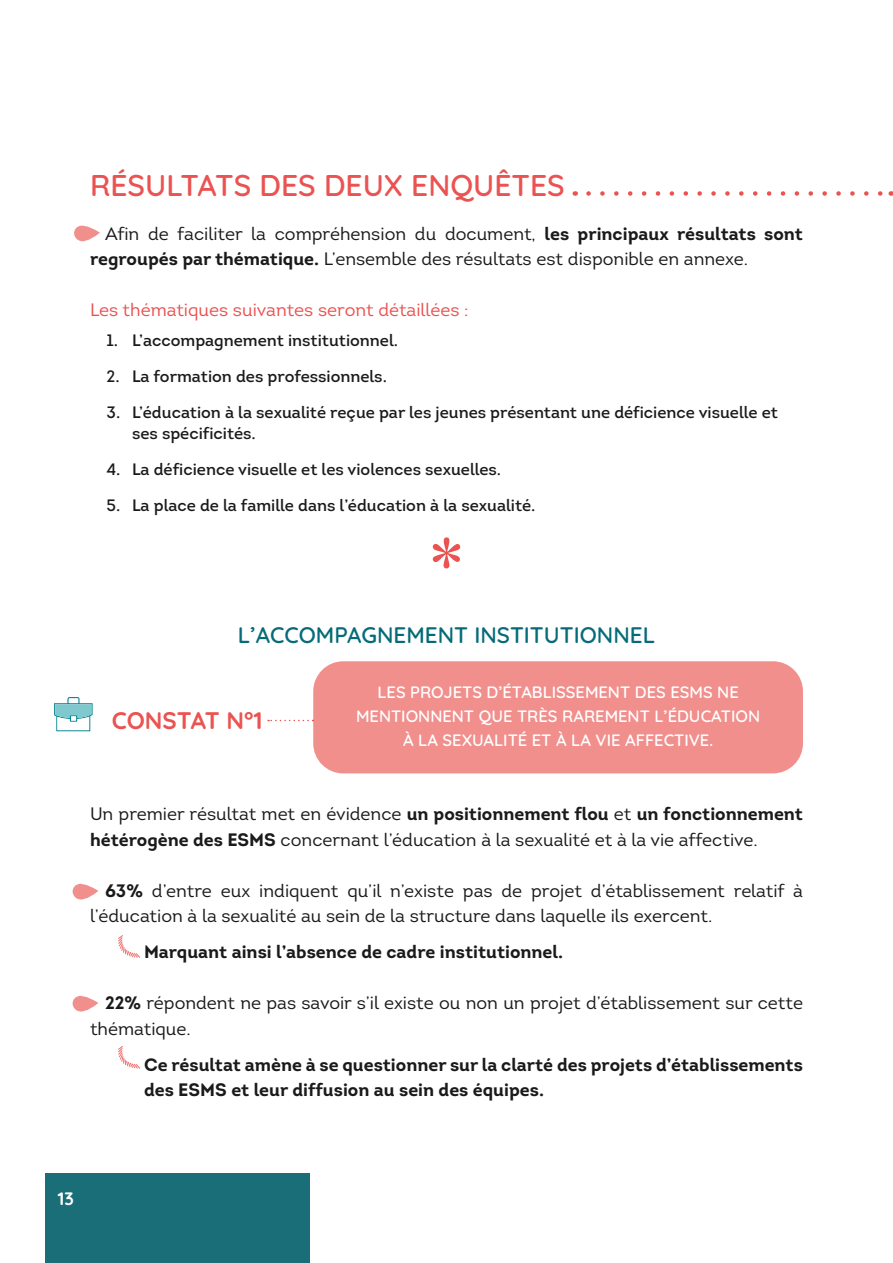
<style>
.page{position:relative;width:893px;height:1263px;background:#fff}
.page>*{position:absolute;margin:0;border:0;box-sizing:border-box;transform-origin:0 0}
.t1{font:600 30px "Quicksand";color:#ea5351}
.t2{font:700 24px "Quicksand";color:#ea5351}
.t3{font:600 22.5px "Quicksand";color:#056b78}
.t4{font:18px/25.5px "Intro";color:#1a1a1a}
.t5{font:700 18px/25.5px "Intro";color:#1a1a1a}
.t6{font:18px "Intro";color:#ea5351}
.t7{font:700 18px "Quicksand";color:#fff}
.t8{font:16.5px/21px "Intro";color:#1a1a1a}
.t9{font:600 16.5px/24px "Quicksand";color:#fff;text-align:center}
.s1{font-weight:700}
</style>
<div class="page">
<div style="left:45px;top:1174px;width:265px;height:89px;background:#196e77"></div>
<svg style="left:432px;top:537px;width:29px;height:31px"></svg>
<div style="left:313px;top:661px;width:490px;height:112px;background:#f18f8d;border-radius:30px"></div>
<svg style="left:268px;top:720px;width:45px;height:1px"></svg>
<svg style="left:72px;top:883px;width:26px;height:17px"></svg>
<svg style="left:118px;top:935px;width:22px;height:23px"></svg>
<svg style="left:72px;top:995px;width:26px;height:17px"></svg>
<svg style="left:118px;top:1046px;width:22px;height:23px"></svg>
<svg style="left:588px;top:191px;width:295px;height:5px"></svg>
<svg style="left:54px;top:697px;width:39px;height:34px"></svg>
<svg style="left:74px;top:225px;width:26px;height:17px"></svg>
<h1 class="t1" style="left:90px;top:162px;width:476px">RÉSULTATS DES DEUX ENQUÊTES</h1>
<p class="t4" style="left:90px;top:221px;width:714px;text-indent:15px">Afin de faciliter la compréhension du document, <span class="s1">les principaux résultats sont regroupés par thématique.</span> L’ensemble des résultats est disponible en annexe.</p>
<p class="t6" style="left:90px;top:299px;width:380px">Les thématiques suivantes seront détaillées :</p>
<p class="t8" style="left:106px;top:330px;width:293px">1. L’accompagnement institutionnel.</p>
<p class="t8" style="left:106px;top:366px;width:282px">2. La formation des professionnels.</p>
<p class="t8" style="left:132px;top:402px;width:647px;text-indent:-25px">3. L’éducation à la sexualité reçue par les jeunes présentant une déficience visuelle et ses spécificités.</p>
<p class="t8" style="left:106px;top:459px;width:396px">4. La déficience visuelle et les violences sexuelles.</p>
<p class="t8" style="left:106px;top:495px;width:431px">5. La place de la famille dans l’éducation à la sexualité.</p>
<h2 class="t3" style="left:238px;top:618px;width:419px">L’ACCOMPAGNEMENT INSTITUTIONNEL</h2>
<p class="t9" style="left:377px;top:678px;width:363px">LES PROJETS D’ÉTABLISSEMENT DES ESMS NE</p>
<p class="t2" style="left:112px;top:702px;width:152px">CONSTAT N°1</p>
<p class="t9" style="left:356px;top:702px;width:406px">MENTIONNENT QUE TRÈS RAREMENT L’ÉDUCATION<br>À LA SEXUALITÉ ET À LA VIE AFFECTIVE.</p>
<p class="t4" style="left:90px;top:801px;width:714px">Un premier résultat met en évidence <span class="s1">un positionnement flou</span> et <span class="s1">un fonctionnement hétérogène des ESMS</span> concernant l’éducation à la sexualité et à la vie affective.</p>
<p class="t4" style="left:90px;top:878px;width:714px;text-indent:15px"><span class="s1">63%</span> d’entre eux indiquent qu’il n’existe pas de projet d’établissement relatif à l’éducation à la sexualité au sein de la structure dans laquelle ils exercent.</p>
<p class="t5" style="left:144px;top:939px;width:421px">Marquant ainsi l’absence de cadre institutionnel.</p>
<p class="t4" style="left:90px;top:990px;width:714px;text-indent:15px"><span class="s1">22%</span> répondent ne pas savoir s’il existe ou non un projet d’établissement sur cette thématique.</p>
<p class="t5" style="left:144px;top:1051px;width:660px">Ce résultat amène à se questionner sur la clarté des projets d’établissements des ESMS et leur diffusion au sein des équipes.</p>
<p class="t7" style="left:58px;top:1184px;width:17px">13</p>
</div>
